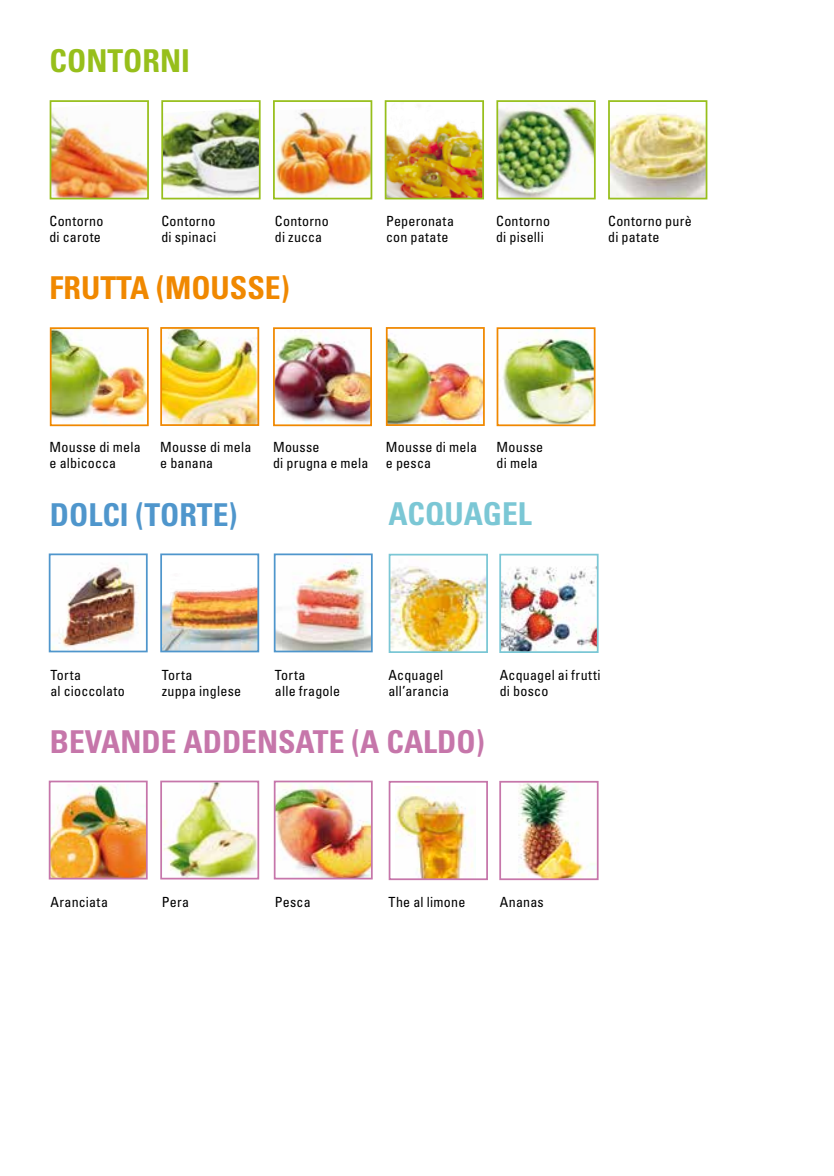
<style>
.page{position:relative;width:834px;height:1176px;background:#fff}
.page>*{position:absolute;margin:0;border:0;box-sizing:border-box;transform-origin:0 0}
.t1{font:700 condensed 31.5px "Univers LT Std";color:#c676aa}
.t2{font:700 condensed 31.5px "Univers LT Std";color:#f08800}
.t3{font:700 condensed 31.5px "Univers LT Std";color:#4f96cc}
.t4{font:700 condensed 31.5px "Univers LT Std";color:#97bf1b}
.t5{font:700 condensed 31.5px "Univers LT Std";color:#7bc7d5}
.t6{font:condensed 14px/16.3px "Univers LT Std";letter-spacing:.015em;color:#000}
</style>
<div class="page">
<img style="left:53px;top:112px;width:93px;height:84px">
<div style="left:50px;top:100px;width:99px;height:99px;border:2px solid #97bf1b"></div>
<img style="left:164px;top:109px;width:93px;height:87px">
<div style="left:161px;top:100px;width:99px;height:99px;border:2px solid #97bf1b"></div>
<img style="left:276px;top:109px;width:93px;height:87px">
<div style="left:273px;top:100px;width:99px;height:99px;border:2px solid #97bf1b"></div>
<img style="left:387px;top:104px;width:94px;height:92px">
<div style="left:384px;top:100px;width:100px;height:99px;border:2px solid #97bf1b"></div>
<img style="left:499px;top:103px;width:93px;height:93px">
<div style="left:496px;top:100px;width:99px;height:99px;border:2px solid #97bf1b"></div>
<img style="left:611px;top:113px;width:93px;height:83px">
<div style="left:608px;top:100px;width:99px;height:99px;border:2px solid #97bf1b"></div>
<img style="left:53px;top:330px;width:93px;height:90px">
<div style="left:50px;top:327px;width:99px;height:99px;border:2px solid #f08800"></div>
<img style="left:163px;top:330px;width:93px;height:93px">
<div style="left:160px;top:327px;width:99px;height:99px;border:2px solid #f08800"></div>
<img style="left:276px;top:333px;width:93px;height:90px">
<div style="left:273px;top:327px;width:99px;height:99px;border:2px solid #f08800"></div>
<img style="left:389px;top:338px;width:92px;height:85px">
<div style="left:386px;top:327px;width:98px;height:99px;border:2px solid #f08800"></div>
<img style="left:499px;top:330px;width:93px;height:93px">
<div style="left:496px;top:327px;width:99px;height:99px;border:2px solid #f08800"></div>
<img style="left:391px;top:566px;width:94px;height:84px">
<div style="left:388px;top:554px;width:100px;height:99px;border:2px solid #7bc7d5"></div>
<img style="left:395px;top:786px;width:79px;height:91px">
<div style="left:388px;top:781px;width:100px;height:99px;border:2px solid #c676aa"></div>
<img style="left:502px;top:566px;width:93px;height:84px">
<div style="left:499px;top:554px;width:99px;height:99px;border:2px solid #7bc7d5"></div>
<img style="left:518px;top:784px;width:77px;height:93px">
<div style="left:499px;top:781px;width:99px;height:99px;border:2px solid #c676aa"></div>
<img style="left:52px;top:565px;width:86px;height:84px">
<div style="left:49px;top:553px;width:99px;height:99px;border:2px solid #4f96cc"></div>
<img style="left:52px;top:784px;width:93px;height:92px">
<div style="left:49px;top:780px;width:99px;height:99px;border:2px solid #c676aa"></div>
<img style="left:163px;top:586px;width:93px;height:63px">
<div style="left:160px;top:553px;width:99px;height:99px;border:2px solid #4f96cc"></div>
<img style="left:163px;top:783px;width:93px;height:93px">
<div style="left:160px;top:780px;width:99px;height:99px;border:2px solid #c676aa"></div>
<img style="left:277px;top:556px;width:92px;height:93px">
<div style="left:274px;top:553px;width:98px;height:99px;border:2px solid #4f96cc"></div>
<img style="left:277px;top:783px;width:92px;height:93px">
<div style="left:274px;top:780px;width:98px;height:99px;border:2px solid #c676aa"></div>
<h1 class="t4" style="left:50px;top:42px;width:142px">CONTORNI</h1>
<p class="t6" style="left:49px;top:213px;width:55px">Contorno di carote</p>
<p class="t6" style="left:161px;top:213px;width:56px">Contorno di spinaci</p>
<p class="t6" style="left:275px;top:213px;width:55px">Contorno di zucca</p>
<p class="t6" style="left:386px;top:213px;width:69px">Peperonata con patate</p>
<p class="t6" style="left:496px;top:213px;width:55px">Contorno di piselli</p>
<p class="t6" style="left:608px;top:213px;width:85px">Contorno purè di patate</p>
<h1 class="t2" style="left:50px;top:269px;width:241px">FRUTTA (MOUSSE)</h1>
<p class="t6" style="left:50px;top:439px;width:93px">Mousse di mela e albicocca</p>
<p class="t6" style="left:160px;top:439px;width:93px">Mousse di mela e banana</p>
<p class="t6" style="left:273px;top:439px;width:97px">Mousse<br>di prugna e mela</p>
<p class="t6" style="left:386px;top:439px;width:93px">Mousse di mela e pesca</p>
<p class="t6" style="left:496px;top:439px;width:48px">Mousse di mela</p>
<h1 class="t3" style="left:50px;top:495px;width:189px">DOLCI (TORTE)</h1>
<h1 class="t5" style="left:388px;top:494px;width:145px">ACQUAGEL</h1>
<p class="t6" style="left:50px;top:666px;width:76px">Torta<br>al cioccolato</p>
<p class="t6" style="left:162px;top:666px;width:81px">Torta<br>zuppa inglese</p>
<p class="t6" style="left:275px;top:666px;width:67px">Torta<br>alle fragole</p>
<p class="t6" style="left:388px;top:666px;width:62px">Acquagel all’arancia</p>
<p class="t6" style="left:499px;top:666px;width:102px">Acquagel ai frutti di bosco</p>
<h1 class="t1" style="left:50px;top:722px;width:436px">BEVANDE ADDENSATE (A CALDO)</h1>
<p class="t6" style="left:50px;top:893px;width:59px">Aranciata</p>
<p class="t6" style="left:162px;top:893px;width:29px">Pera</p>
<p class="t6" style="left:275px;top:893px;width:37px">Pesca</p>
<p class="t6" style="left:388px;top:893px;width:78px">The al limone</p>
<p class="t6" style="left:499px;top:893px;width:46px">Ananas</p>
</div>
